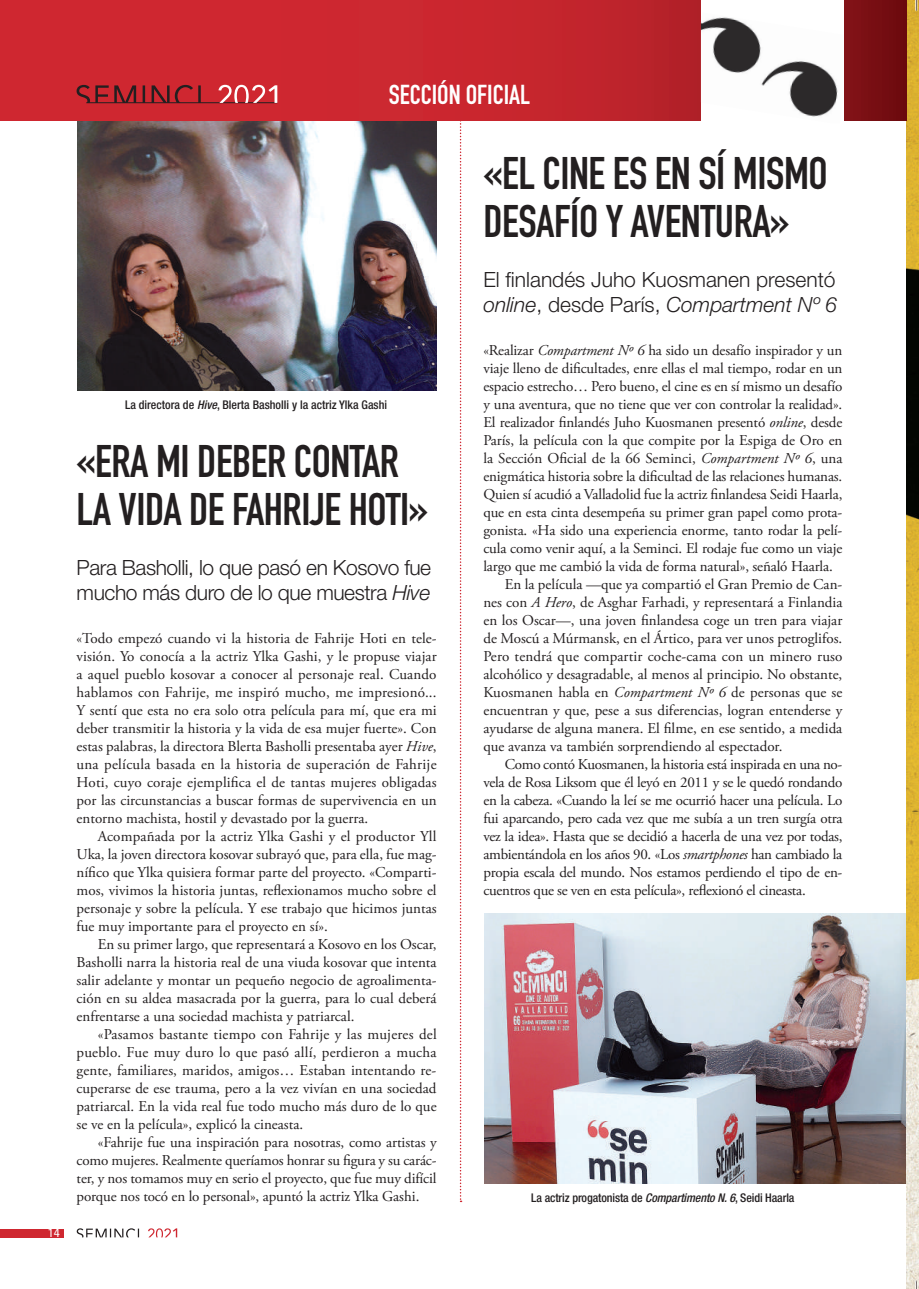
<style>
.page{position:relative;width:919px;height:1289px;background:#fff}
.page>*{position:absolute;margin:0;border:0;box-sizing:border-box;transform-origin:0 0}
.t1{font:45px/48px "DIN Engschrift Std";letter-spacing:-.01em;color:#231f20}
.t2{font:27px "DIN Engschrift Std";color:#fff}
.t3{font:300 21px/25.2px "Helvetica Neue LT Std";color:#231f20}
.t4{font:300 21px/25.2px "Helvetica Neue LT Std";letter-spacing:-.02em;color:#231f20}
.t5{font:15px/18px "Adobe Garamond Pro";letter-spacing:-.01em;color:#231f20;text-align:justify}
.t6{font:15px "Adobe Garamond Pro";letter-spacing:.01em;color:#231f20}
.t7{font:condensed 12.75px "Helvetica Neue LT Std";color:#fff}
.t8{font:500 condensed 12px "Helvetica Neue LT Std";color:#231f20}
.s1{font-style:italic}
</style>
<div class="page">
<div style="left:0;top:1228px;width:63px;height:9px;background:#cf2730"></div>
<svg style="left:77px;top:1228px;width:62px;height:9px"></svg>
<svg style="left:148px;top:1228px;width:29px;height:9px"></svg>
<svg style="left:460px;top:121px;width:1px;height:1081px"></svg>
<img style="left:78px;top:121px;width:358px;height:270px">
<img style="left:906px;top:0;width:12px;height:1288px">
<svg style="left:0;top:0;width:906px;height:121px;background:#c1242c"></svg>
<hr style="left:86px;top:102px;width:191px;height:1px;background:#231f20">
<svg style="left:77px;top:85px;width:124px;height:18px;background:#97242a"></svg>
<svg style="left:218px;top:85px;width:59px;height:18px"></svg>
<div style="left:701px;top:0;width:142px;height:123px;background:#fff"></div>
<img style="left:701px;top:17px;width:137px;height:100px">
<img style="left:484px;top:913px;width:421px;height:270px">
<h2 class="t2" style="left:388px;top:79px;width:143px">SECCIÓN OFICIAL</h2>
<p class="t7" style="left:48px;top:1225px;width:14px">14</p>
<p class="t8" style="left:125px;top:397px;width:263px">La directora de <span class="s1">Hive</span>, Blerta Basholli y la actriz Ylka Gashi</p>
<h1 class="t1" style="left:77px;top:437px;width:353px">«ERA MI DEBER CONTAR<br>LA VIDA DE FAHRIJE HOTI»</h1>
<h3 class="t4" style="left:77px;top:554px;width:356px">Para Basholli, lo que pasó en Kosovo fue mucho más duro de lo que muestra <span class="s1">Hive</span></h3>
<p class="t5" style="left:77px;top:630px;width:361px">«Todo empezó cuando vi la historia de Fahrije Hoti en tele&shy;visión. Yo conocía a la actriz Ylka Gashi, y le propuse viajar a aquel pueblo kosovar a conocer al personaje real. Cuando hablamos con Fahrije, me inspiró mucho, me impresionó...<br>Y sentí que esta no era solo otra película para mí, que era mi deber transmitir la historia y la vida de esa mujer fuerte». Con estas palabras, la directora Blerta Basholli presentaba ayer <span class="s1">Hive</span>, una película basada en la historia de superación de Fahrije Hoti, cuyo coraje ejemplifica el de tantas mujeres obligadas por las circunstancias a buscar formas de supervivencia en un entorno machista, hostil y devastado por la guerra.</p>
<p class="t5" style="left:77px;top:828px;width:361px;text-indent:21px">Acompañada por la actriz Ylka Gashi y el productor Yll Uka, la joven directora kosovar subrayó que, para ella, fue mag&shy;nífico que Ylka quisiera formar parte del proyecto. «Comparti&shy;mos, vivimos la historia juntas, reflexionamos mucho sobre el personaje y sobre la película. Y ese trabajo que hicimos juntas fue muy importante para el proyecto en sí».</p>
<p class="t5" style="left:77px;top:936px;width:361px;text-indent:21px">En su primer largo, que representará a Kosovo en los Oscar, Basholli narra la historia real de una viuda kosovar que intenta salir adelante y montar un pequeño negocio de agroalimenta&shy;ción en su aldea masacrada por la guerra, para lo cual deberá enfrentarse a una sociedad machista y patriarcal.</p>
<p class="t5" style="left:77px;top:1026px;width:361px;text-indent:21px">«Pasamos bastante tiempo con Fahrije y las mujeres del pueblo. Fue muy duro lo que pasó allí, perdieron a mucha gente, familiares, maridos, amigos… Estaban intentando re&shy;cuperarse de ese trauma, pero a la vez vivían en una sociedad patriarcal. En la vida real fue todo mucho más duro de lo que se ve en la película», explicó la cineasta.</p>
<p class="t5" style="left:77px;top:1134px;width:362px;text-indent:21px">«Fahrije fue una inspiración para nosotras, como artistas y como mujeres. Realmente queríamos honrar su figura y su carác&shy;ter, y nos tomamos muy en serio el proyecto, que fue muy difícil porque nos tocó en lo personal», apuntó la actriz Ylka Gashi.</p>
<h1 class="t1" style="left:483px;top:149px;width:346px">«EL CINE ES EN SÍ MISMO<br>DESAFÍO Y AVENTURA»</h1>
<h3 class="t3" style="left:483px;top:266px;width:355px">El finlandés Juho Kuosmanen presentó <span class="s1">online</span>, desde París, <span class="s1">Compartment Nº 6</span></h3>
<p class="t5" style="left:483px;top:342px;width:360px">«Realizar <span class="s1">Compartment Nº 6</span> ha sido un desafío inspirador y un</p>
<p class="t5" style="left:483px;top:360px;width:360px">viaje lleno de dificultades, enre ellas el mal tiempo, rodar en un</p>
<p class="t5" style="left:483px;top:378px;width:360px">espacio estrecho… Pero bueno, el cine es en sí mismo un desafío</p>
<p class="t5" style="left:483px;top:396px;width:360px">y una aventura, que no tiene que ver con controlar la realidad».</p>
<p class="t5" style="left:483px;top:414px;width:360px">El realizador finlandés Juho Kuosmanen presentó <span class="s1">online</span>, desde</p>
<p class="t5" style="left:483px;top:432px;width:360px">París, la película con la que compite por la Espiga de Oro en</p>
<p class="t5" style="left:483px;top:450px;width:360px">la Sección Oficial de la 66 Seminci, <span class="s1">Compartment Nº 6</span>, una</p>
<p class="t5" style="left:483px;top:468px;width:360px">enigmática historia sobre la dificultad de las relaciones humanas.</p>
<p class="t5" style="left:483px;top:486px;width:360px">Quien sí acudió a Valladolid fue la actriz finlandesa Seidi Haarla,</p>
<p class="t5" style="left:483px;top:504px;width:360px">que en esta cinta desempeña su primer gran papel como prota-</p>
<p class="t5" style="left:483px;top:522px;width:360px">gonista. «Ha sido una experiencia enorme, tanto rodar la pelí-</p>
<p class="t5" style="left:483px;top:540px;width:360px">cula como venir aquí, a la Seminci. El rodaje fue como un viaje</p>
<p class="t5" style="left:483px;top:558px;width:351px">largo que me cambió la vida de forma natural», señaló Haarla.</p>
<p class="t5" style="left:504px;top:576px;width:339px">En la película —que ya compartió el Gran Premio de Can-</p>
<p class="t5" style="left:483px;top:594px;width:360px">nes con <span class="s1">A Hero</span>, de Asghar Farhadi, y representará a Finlandia</p>
<p class="t5" style="left:483px;top:612px;width:360px">en los Oscar—, una joven finlandesa coge un tren para viajar</p>
<p class="t5" style="left:483px;top:630px;width:360px">de Moscú a Múrmansk, en el Ártico, para ver unos petroglifos.</p>
<p class="t6" style="left:483px;top:647px;width:360px">Pero tendrá que compartir coche-cama con un minero ruso</p>
<p class="t5" style="left:483px;top:666px;width:360px">alcohólico y desagradable, al menos al principio. No obstante,</p>
<p class="t5" style="left:483px;top:684px;width:360px">Kuosmanen habla en <span class="s1">Compartment Nº 6</span> de personas que se</p>
<p class="t5" style="left:483px;top:702px;width:360px">encuentran y que, pese a sus diferencias, logran entenderse y</p>
<p class="t5" style="left:483px;top:720px;width:360px">ayudarse de alguna manera. El filme, en ese sentido, a medida</p>
<p class="t5" style="left:483px;top:738px;width:300px">que avanza va también sorprendiendo al espectador.</p>
<p class="t5" style="left:504px;top:756px;width:339px">Como contó Kuosmanen, la historia está inspirada en una no-</p>
<p class="t5" style="left:483px;top:774px;width:360px">vela de Rosa Liksom que él leyó en 2011 y se le quedó rondando</p>
<p class="t5" style="left:483px;top:792px;width:360px">en la cabeza. «Cuando la leí se me ocurrió hacer una película. Lo</p>
<p class="t5" style="left:483px;top:810px;width:360px">fui aparcando, pero cada vez que me subía a un tren surgía otra</p>
<p class="t5" style="left:483px;top:828px;width:360px">vez la idea». Hasta que se decidió a hacerla de una vez por todas,</p>
<p class="t5" style="left:483px;top:846px;width:360px">ambientándola en los años 90. «Los <span class="s1">smartphones</span> han cambiado la</p>
<p class="t5" style="left:483px;top:864px;width:360px">propia escala del mundo. Nos estamos perdiendo el tipo de en-</p>
<p class="t5" style="left:483px;top:882px;width:324px">cuentros que se ven en esta película», reflexionó el cineasta.</p>
<p class="t8" style="left:531px;top:1190px;width:265px">La actriz progatonista de <span class="s1">Compartimento N. 6</span>, Seidi Haarla</p>
</div>
